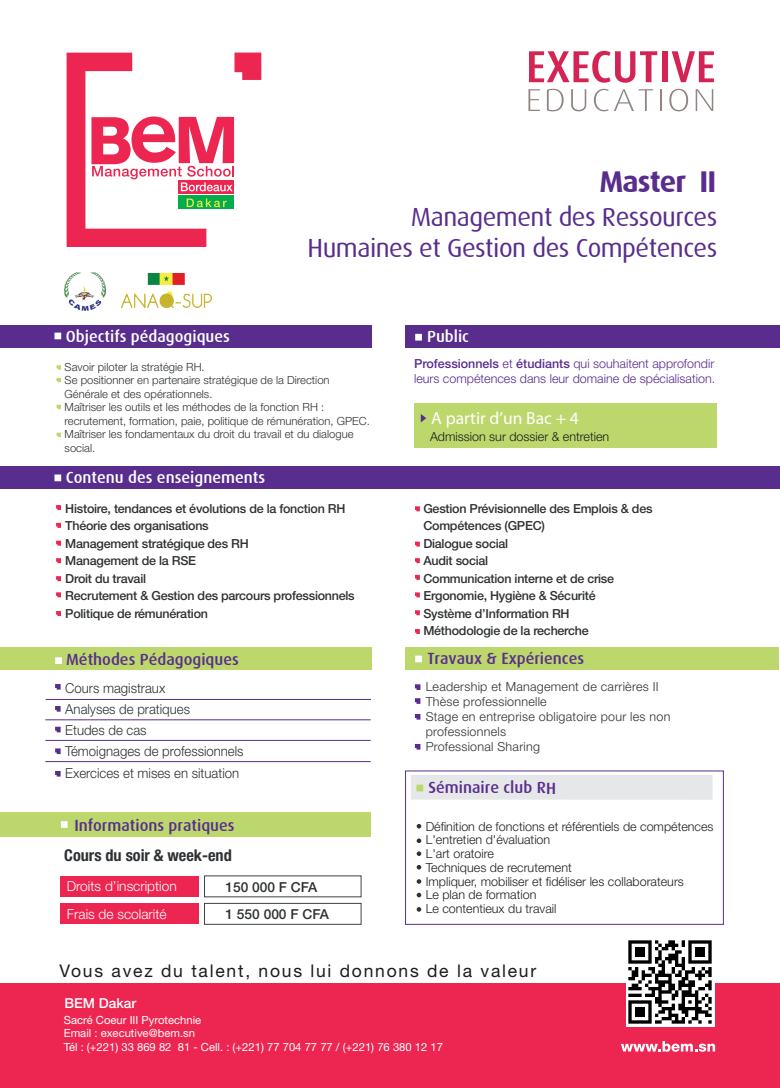
<style>
.page{position:relative;width:780px;height:1088px;background:#fff}
.page>*{position:absolute;margin:0;border:0;box-sizing:border-box;transform-origin:0 0}
.t1{font:700 30px "Dax";letter-spacing:-.03em;color:#582d8d}
.t2{font:26.25px/31.5px "Dax";letter-spacing:-.02em;color:#582d8d;text-align:right}
.t3{font:17.5px "Helvetica Neue LT Std";letter-spacing:.1em;color:#1b1c1e}
.t4{font:900 condensed 17.5px "Helvetica Neue LT Std";color:#fff}
.t5{font:500 16.25px "Dax";color:#582d8d}
.t6{font:500 16.25px "Dax";color:#fff}
.t7{font:700 condensed 16.25px "Helvetica Neue LT Std";color:#2e3133}
.t8{font:300 13.75px/21.2px "Helvetica Neue LT Std";color:#2e3133;scale:.96 1}
.t9{font:300 13.75px/27.5px "Helvetica Neue LT Std";color:#fff}
.t10{font:500 13.75px "Helvetica Neue LT Std";color:#2e3133}
.t11{font:500 13.75px "Helvetica Neue LT Std";color:#fff}
.t12{font:500 12.5px/17.5px "Helvetica Neue LT Std";letter-spacing:-.02em;color:#2e3133}
.t13{font:300 12.5px/13.8px "Helvetica Neue LT Std";color:#231f20}
.t14{font:300 12.5px/15px "Helvetica Neue LT Std";letter-spacing:.02em;color:#2e3133}
.t15{font:300 12.5px/15px "Helvetica Neue LT Std";color:#582d8d}
.t16{font:300 12.5px "Helvetica Neue LT Std";color:#1b1c1e}
.t17{font:300 11.25px/13.5px "Helvetica Neue LT Std";color:#2e3133}
.t18{font:11.25px/13.5px "Helvetica Neue LT Std";color:#fff}
.s1{font-weight:500}
</style>
<div class="page">
<div style="left:0;top:983px;width:780px;height:105px;background:#ec2650"></div>
<div style="left:0;top:325px;width:371px;height:23px;background:#582d8d"></div>
<div style="left:405px;top:325px;width:375px;height:23px;background:#582d8d"></div>
<svg style="left:57px;top:365px;width:4px;height:5px"></svg>
<svg style="left:57px;top:378px;width:4px;height:4px"></svg>
<svg style="left:57px;top:405px;width:4px;height:4px"></svg>
<svg style="left:57px;top:433px;width:4px;height:4px"></svg>
<svg style="left:415px;top:684px;width:5px;height:6px"></svg>
<svg style="left:415px;top:698px;width:5px;height:6px"></svg>
<svg style="left:415px;top:714px;width:5px;height:5px"></svg>
<svg style="left:415px;top:744px;width:5px;height:5px"></svg>
<svg style="left:621px;top:1041px;width:94px;height:11px"></svg>
<div style="left:0;top:467px;width:780px;height:22px;background:#582d8d"></div>
<div style="left:405px;top:647px;width:374px;height:23px;background:#bcd86d"></div>
<div style="left:0;top:647px;width:371px;height:23px;background:#bcd86d"></div>
<div style="left:0;top:812px;width:370px;height:25px;background:#bcd86d"></div>
<div style="left:411px;top:775px;width:301px;height:25px;background:#e6e7e9"></div>
<div style="left:60px;top:876px;width:138px;height:21px;background:#ec2650"></div>
<div style="left:60px;top:903px;width:138px;height:21px;background:#ec2650"></div>
<div style="left:414px;top:403px;width:303px;height:45px;background:#bcd86d"></div>
<div style="left:204px;top:903px;width:157px;height:21px;border:1px solid #3e4144"></div>
<svg style="left:55px;top:684px;width:6px;height:5px"></svg>
<svg style="left:55px;top:706px;width:6px;height:6px"></svg>
<svg style="left:55px;top:727px;width:6px;height:5px"></svg>
<svg style="left:55px;top:748px;width:6px;height:6px"></svg>
<svg style="left:55px;top:771px;width:6px;height:5px"></svg>
<hr style="left:46px;top:699px;width:325px;height:1px;background:#582d8d">
<hr style="left:45px;top:719px;width:326px;height:1px;background:#582d8d">
<hr style="left:45px;top:740px;width:326px;height:1px;background:#582d8d">
<hr style="left:45px;top:761px;width:326px;height:1px;background:#582d8d">
<svg style="left:56px;top:505px;width:5px;height:5px"></svg>
<svg style="left:56px;top:523px;width:5px;height:5px"></svg>
<svg style="left:56px;top:541px;width:5px;height:5px"></svg>
<svg style="left:56px;top:558px;width:5px;height:5px"></svg>
<svg style="left:56px;top:576px;width:5px;height:5px"></svg>
<svg style="left:56px;top:592px;width:5px;height:5px"></svg>
<svg style="left:56px;top:611px;width:5px;height:5px"></svg>
<svg style="left:415px;top:506px;width:5px;height:5px"></svg>
<svg style="left:415px;top:542px;width:5px;height:5px"></svg>
<svg style="left:415px;top:558px;width:5px;height:5px"></svg>
<svg style="left:415px;top:575px;width:5px;height:5px"></svg>
<svg style="left:415px;top:592px;width:5px;height:5px"></svg>
<svg style="left:415px;top:610px;width:5px;height:5px"></svg>
<svg style="left:415px;top:629px;width:5px;height:5px"></svg>
<svg style="left:529px;top:51px;width:128px;height:32px"></svg>
<div style="left:662px;top:51px;width:5px;height:31px;background:#d42454"></div>
<svg style="left:671px;top:51px;width:42px;height:31px"></svg>
<svg style="left:528px;top:89px;width:12px;height:22px"></svg>
<svg style="left:547px;top:89px;width:16px;height:22px"></svg>
<svg style="left:571px;top:89px;width:15px;height:22px"></svg>
<svg style="left:593px;top:89px;width:60px;height:22px"></svg>
<hr style="left:659px;top:89px;width:2px;height:22px;background:#918583">
<svg style="left:669px;top:89px;width:19px;height:22px"></svg>
<svg style="left:695px;top:89px;width:18px;height:22px"></svg>
<div style="left:54px;top:333px;width:7px;height:6px;background:#fff"></div>
<div style="left:54px;top:474px;width:7px;height:7px;background:#fff"></div>
<div style="left:55px;top:657px;width:7px;height:7px;background:#fff"></div>
<div style="left:415px;top:334px;width:7px;height:7px;background:#fff"></div>
<div style="left:415px;top:655px;width:7px;height:7px;background:#fff"></div>
<div style="left:416px;top:785px;width:7px;height:6px;background:#bcd86d"></div>
<div style="left:61px;top:821px;width:7px;height:7px;background:#fff"></div>
<svg style="left:67px;top:53px;width:194px;height:194px"></svg>
<svg style="left:421px;top:414px;width:5px;height:8px"></svg>
<svg style="left:416px;top:824px;width:5px;height:4px"></svg>
<svg style="left:416px;top:838px;width:5px;height:5px"></svg>
<svg style="left:416px;top:851px;width:5px;height:5px"></svg>
<svg style="left:416px;top:865px;width:5px;height:4px"></svg>
<svg style="left:416px;top:879px;width:5px;height:5px"></svg>
<svg style="left:416px;top:893px;width:5px;height:4px"></svg>
<svg style="left:416px;top:907px;width:5px;height:5px"></svg>
<img style="left:121px;top:273px;width:90px;height:35px">
<img style="left:64px;top:273px;width:41px;height:38px">
<img style="left:626px;top:940px;width:88px;height:86px">
<h1 class="t1" style="left:599px;top:165px;width:118px">Master II</h1>
<h3 class="t6" style="left:66px;top:327px;width:165px">Objectifs pédagogiques</h3>
<h2 class="t2" style="left:307px;top:201px;width:411px">Management des Ressources<br>Humaines et Gestion des Compétences</h2>
<h3 class="t6" style="left:427px;top:327px;width:43px">Public</h3>
<p class="t17" style="left:65px;top:360px;width:307px">Savoir piloter la stratégie RH.<br>Se positionner en partenaire stratégique de la Direction Générale et des opérationnels.<br>Maîtriser les outils et les méthodes de la fonction RH : recrutement, formation, paie, politique de rémunération, GPEC.<br>Maîtriser les fondamentaux du droit du travail et du dialogue social.</p>
<h3 class="t6" style="left:66px;top:468px;width:201px">Contenu des enseignements</h3>
<p class="t15" style="left:414px;top:356px;width:302px"><span class="s1">Professionnels</span> et <span class="s1">étudiants</span> qui souhaitent approfondir leurs compétences dans leur domaine de spécialisation.</p>
<h3 class="t4" style="left:431px;top:408px;width:149px">A partir d’un Bac + 4</h3>
<p class="t16" style="left:430px;top:429px;width:181px">Admission sur dossier &amp; entretien</p>
<p class="t12" style="left:65px;top:499px;width:291px">Histoire, tendances et évolutions de la fonction RH<br>Théorie des organisations<br>Management stratégique des RH<br>Management de la RSE<br>Droit du travail<br>Recrutement &amp; Gestion des parcours professionnels<br>Politique de rémunération</p>
<p class="t12" style="left:423px;top:499px;width:231px">Gestion Prévisionnelle des Emplois &amp; des<br>Compétences (GPEC)<br>Dialogue social<br>Audit social<br>Communication interne et de crise<br>Ergonomie, Hygiène &amp; Sécurité<br>Système d’Information RH<br>Méthodologie de la recherche</p>
<h3 class="t5" style="left:66px;top:651px;width:174px">Méthodes Pédagogiques</h3>
<p class="t8" style="left:65px;top:677px;width:187px">Cours magistraux<br>Analyses de pratiques<br>Etudes de cas<br>Témoignages de professionnels<br>Exercices et mises en situation</p>
<h3 class="t5" style="left:74px;top:816px;width:162px">Informations pratiques</h3>
<h3 class="t7" style="left:64px;top:846px;width:169px">Cours du soir &amp; week-end</h3>
<p class="t9" style="left:67px;top:872px;width:111px">Droits d’inscription<br>Frais de scolarité</p>
<p class="t10" style="left:225px;top:879px;width:93px">150 000 F CFA</p>
<p class="t10" style="left:225px;top:906px;width:105px">1 550 000 F CFA</p>
<h3 class="t5" style="left:427px;top:650px;width:158px">Travaux &amp; Expériences</h3>
<p class="t14" style="left:425px;top:679px;width:246px">Leadership et Management de carrières II<br>Thèse professionnelle<br>Stage en entreprise obligatoire pour les non professionnels<br>Professional Sharing</p>
<h3 class="t5" style="left:428px;top:779px;width:129px">Séminaire club RH</h3>
<p class="t13" style="left:425px;top:819px;width:289px">Définition de fonctions et référentiels de compétences<br>L'entretien d'évaluation<br>L'art oratoire<br>Techniques de recrutement<br>Impliquer, mobiliser et fidéliser les collaborateurs<br>Le plan de formation<br>Le contentieux du travail</p>
<h3 class="t3" style="left:60px;top:960px;width:478px">Vous avez du talent, nous lui donnons de la valeur</h3>
<p class="t11" style="left:64px;top:995px;width:73px">BEM Dakar</p>
<p class="t18" style="left:64px;top:1013px;width:381px">Sacré Coeur III Pyrotechnie<br>Email : executive@bem.sn<br>Tél : (+221) 33 869 82 81 - Cell. : (+221) 77 704 77 77 / (+221) 76 380 12 17</p>
</div>
